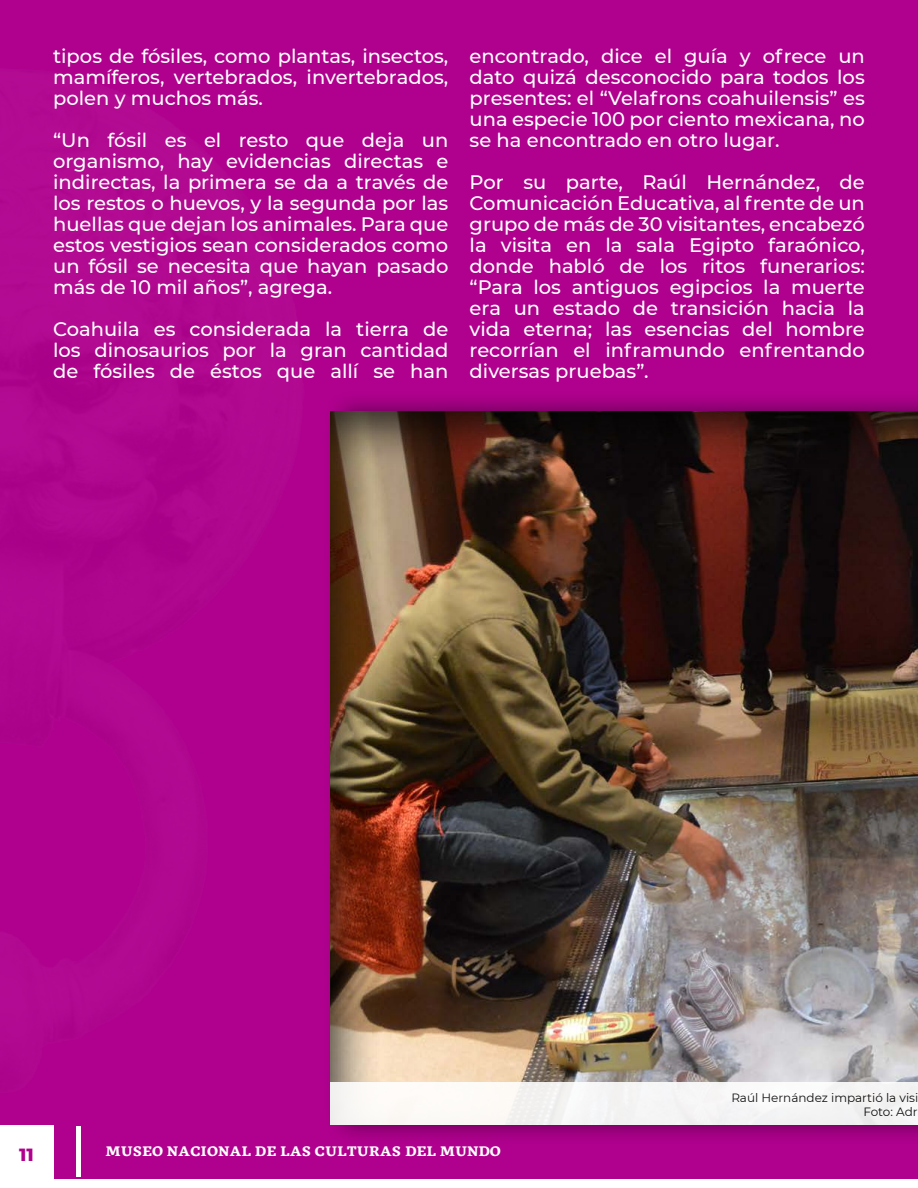
<style>
.page{position:relative;width:918px;height:1188px;background:#fff}
.page>*{position:absolute;margin:0;border:0;box-sizing:border-box;transform-origin:0 0}
.t1{font:500 19.5px/21px "Montserrat";color:#fff;text-align:justify}
.t2{font:800 18px "Montserrat";color:#b0008e}
.t3{font:12px/14.4px "Montserrat";color:#000;text-align:right}
.t4{font:700 12px "GMX";color:#fff}
</style>
<div class="page">
<div style="left:0;top:0;width:918px;height:1179px;background:#b0008e"></div>
<img style="left:0;top:72px;width:278px;height:959px">
<hr style="left:76px;top:1126px;width:4px;height:51px;background:#fff">
<div style="left:0;top:1125px;width:53px;height:54px;background:#fff"></div>
<div style="left:323px;top:390px;width:595px;height:755px;background:#000;opacity:.5"></div>
<div style="left:318px;top:401px;width:600px;height:725px;background:#000;opacity:.75"></div>
<div style="left:331px;top:1082px;width:587px;height:43px;background:#f6f6f6"></div>
<p class="t1" style="left:53px;top:44px;width:397px">tipos de fósiles, como plantas, insectos, mamíferos, vertebrados, invertebrados, polen y muchos más.</p>
<p class="t1" style="left:53px;top:128px;width:397px">“Un fósil es el resto que deja un organismo, hay evidencias directas e indirectas, la primera se da a través de los restos o huevos, y la segunda por las huellas que dejan los animales. Para que estos vestigios sean considerados como un fósil se necesita que hayan pasado más de 10 mil años”, agrega.</p>
<p class="t1" style="left:53px;top:317px;width:397px">Coahuila es considerada la tierra de los dinosaurios por la gran cantidad de fósiles de éstos que allí se han</p>
<p class="t1" style="left:470px;top:44px;width:397px">encontrado, dice el guía y ofrece un dato quizá desconocido para todos los presentes: el “Velafrons coahuilensis” es una especie 100 por ciento mexicana, no se ha encontrado en otro lugar.</p>
<p class="t1" style="left:470px;top:171px;width:397px">Por su parte, Raúl Hernández, de Comunicación Educativa, al frente de un grupo de más de 30 visitantes, encabezó la visita en la sala Egipto faraónico, donde habló de los ritos funerarios: “Para los antiguos egipcios la muerte era un estado de transición hacia la vida eterna; las esencias del hombre recorrían el inframundo enfrentando diversas pruebas”.</p>
<p class="t3" style="left:731px;top:1090px;width:188px">Raúl Hernández impartió la visi<br>Foto: Adr</p>
<p class="t2" style="left:19px;top:1141px;width:16px">11</p>
<p class="t4" style="left:105px;top:1143px;width:397px">MUSEO NACIONAL DE LAS CULTURAS DEL MUNDO</p>
</div>
